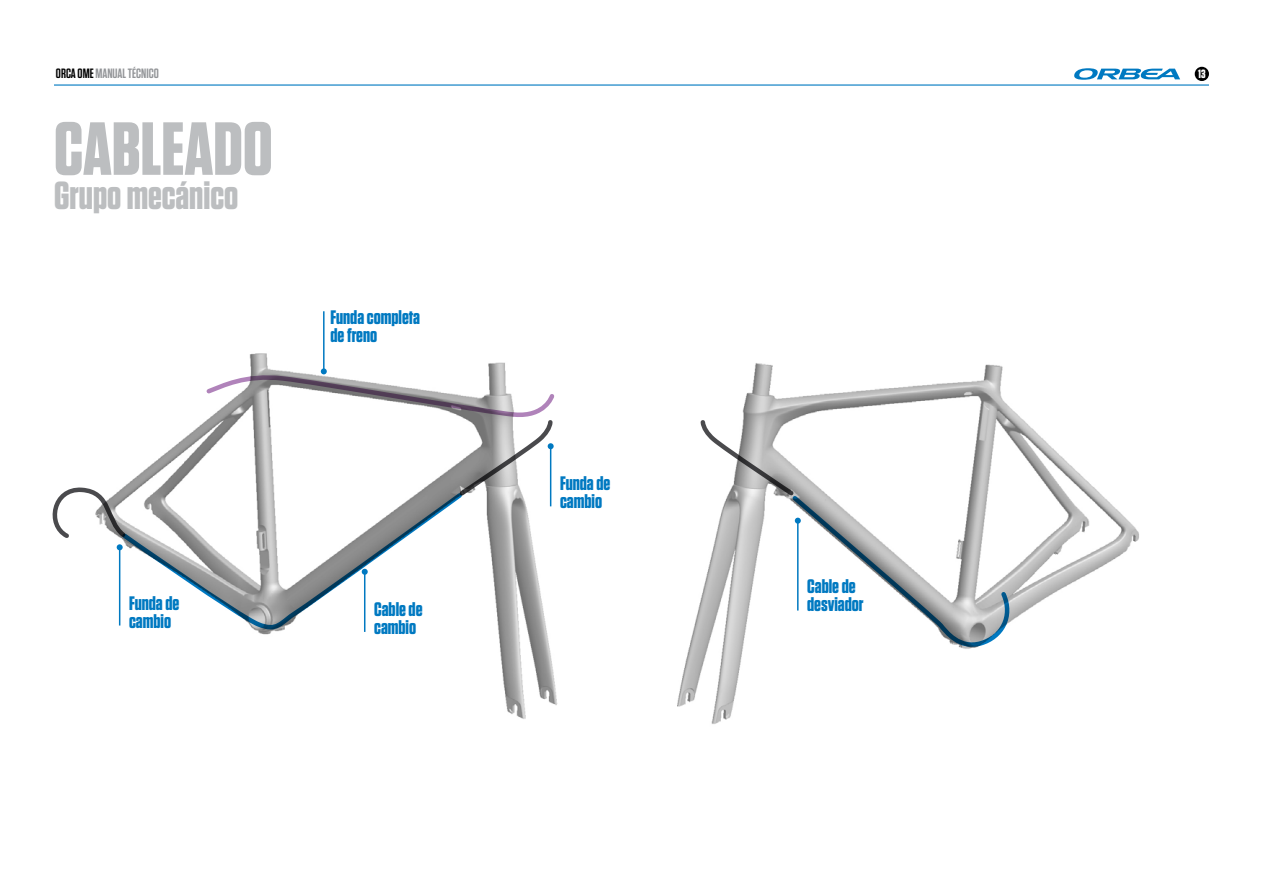
<style>
.page{position:relative;width:1263px;height:893px;background:#fff}
.page>*{position:absolute;margin:0;border:0;box-sizing:border-box;transform-origin:0 0}
.t1{font:700 75px "Tungsten";color:#bcbec0}
.t2{font:700 39px "Tungsten";color:#bcbec0}
.t3{font:700 19.5px/18px "Tungsten";color:#0079c1}
.t4{font:600 13.5px "Tungsten";color:#939598}
.t5{font:700 12px "Tungsten";color:#fff}
.s1{color:#000}
</style>
<div class="page">
<img style="left:118px;top:353px;width:440px;height:366px">
<img style="left:677px;top:363px;width:462px;height:361px">
<hr style="left:54px;top:84px;width:1155px;height:2px;background:#0079c1">
<svg style="left:1074px;top:68px;width:106px;height:12px"></svg>
<div style="left:1195px;top:67px;width:14px;height:14px;background:#000;border-radius:50%"></div>
<hr style="left:323px;top:311px;width:2px;height:60px;background:#0079c1">
<hr style="left:364px;top:572px;width:1px;height:60px;background:#0079c1">
<hr style="left:550px;top:446px;width:1px;height:60px;background:#0079c1">
<hr style="left:119px;top:547px;width:1px;height:78px;background:#0079c1">
<svg style="left:121px;top:492px;width:342px;height:139px"></svg>
<svg style="left:52px;top:486px;width:75px;height:64px"></svg>
<svg style="left:205px;top:368px;width:351px;height:129px"></svg>
<svg style="left:699px;top:418px;width:312px;height:230px"></svg>
<p class="t4" style="left:56px;top:67px;width:104px"><span class="s1">ORCA OME</span> MANUAL TÉCNICO</p>
<p class="t5" style="left:1198px;top:67px;width:9px">13</p>
<h1 class="t1" style="left:54px;top:109px;width:220px">CABLEADO</h1>
<h2 class="t2" style="left:54px;top:175px;width:186px">Grupo mecánico</h2>
<p class="t3" style="left:330px;top:308px;width:91px">Funda completa de freno</p>
<p class="t3" style="left:129px;top:595px;width:52px">Funda de cambio</p>
<p class="t3" style="left:374px;top:601px;width:50px">Cable de cambio</p>
<p class="t3" style="left:560px;top:475px;width:52px">Funda de cambio</p>
<p class="t3" style="left:807px;top:578px;width:58px">Cable de desviador</p>
</div>
